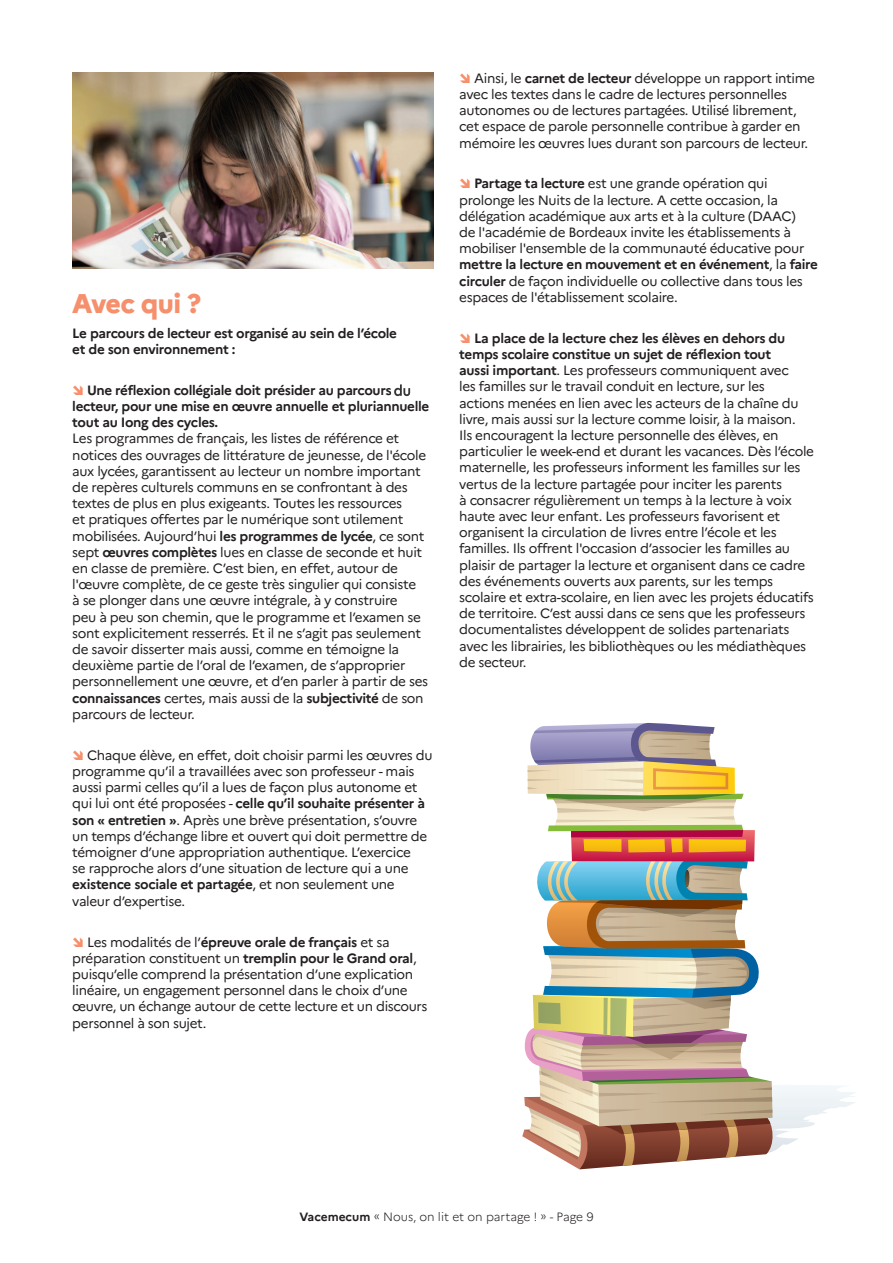
<style>
.page{position:relative;width:893px;height:1263px;background:#fff}
.page>*{position:absolute;margin:0;border:0;box-sizing:border-box;transform-origin:0 0}
.t1{font:800 27px "Marianne";letter-spacing:-.03em;color:#f68f6b}
.t2{font:13.5px/16.2px "Marianne";letter-spacing:-.025em;color:#231f20}
.t3{font:700 13.5px/16.2px "Marianne";letter-spacing:-.025em;color:#231f20}
.t4{font:300 12px "Marianne";color:#231f20}
.s1{font-weight:700}
</style>
<div class="page">
<img style="left:72px;top:72px;width:362px;height:197px">
<svg style="left:522px;top:723px;width:333px;height:446px"></svg>
<img style="left:395px;top:384px;width:16px;height:13px">
<svg style="left:393px;top:379px;width:6px;height:16px"></svg>
<h1 class="t1" style="left:72px;top:287px;width:131px">Avec qui ?</h1>
<p class="t3" style="left:72px;top:325px;width:326px">Le parcours de lecteur est organisé au sein de l’école et de son environnement :</p>
<p class="t3" style="left:72px;top:382px;width:359px;text-indent:15px">Une réflexion collégiale doit présider au parcoursdu lecteur, pour une mise en œuvre annuelle et pluriannuelle tout au Iong des cycles.</p>
<p class="t2" style="left:72px;top:430px;width:357px">Les programmes de français, les listes de référence et notices des ouvrages de littérature de jeunesse, de l'école aux lycées, garantissent au lecteur un nombre important de repères culturels communs en se confrontant à des textes de plus en plus exigeants. Toutes les ressources<br>et pratiques offertes par le numérique sont utilement mobilisées. Aujourd’hui <span class="s1">les programmes de lycée</span>, ce sont sept <span class="s1">œuvres complètes</span> lues en classe de seconde et huit en classe de première. C’est bien, en effet, autour de l'œuvre complète, de ce geste très singulier qui consiste<br>à se plonger dans une œuvre intégrale, à y construire<br>peu à peu son chemin, que le programme et l’examen se sont explicitement resserrés. Et il ne s’agit pas seulement de savoir disserter mais aussi, comme en témoigne la deuxième partie de l’oral de l’examen, de s’approprier personnellement une œuvre, et d’en parler à partir de ses <span class="s1">connaissances</span> certes, mais aussi de la <span class="s1">subjectivité</span> de son parcours de lecteur.</p>
<p class="t2" style="left:72px;top:747px;width:362px;text-indent:15px">Chaque élève, en effet, doit choisir parmi les œuvres du programme qu’il a travaillées avec son professeur - mais aussi parmi celles qu’il a lues de façon plus autonome et qui lui ont été proposées - <span class="s1">celle qu’il souhaite présenter à son « entretien »</span>. Après une brève présentation, s’ouvre un temps d’échange libre et ouvert qui doit permettre de témoigner d’une appropriation authentique. L’exercice<br>se rapproche alors d’une situation de lecture qui a une <span class="s1">existence sociale et partagée</span>, et non seulement une valeur d’expertise.</p>
<p class="t2" style="left:72px;top:933px;width:357px;text-indent:15px">Les modalités de l’<span class="s1">épreuve orale de français</span> et sa préparation constituent un <span class="s1">tremplin pour le Grand oral</span>, puisqu’elle comprend la présentation d’une explication linéaire, un engagement personnel dans le choix d’une œuvre, un échange autour de cette lecture et un discours personnel à son sujet.</p>
<p class="t2" style="left:459px;top:70px;width:357px;text-indent:15px">Ainsi, le <span class="s1">carnet de lecteur</span> développe un rapport intime avec les textes dans le cadre de lectures personnelles autonomes ou de lectures partagées. Utilisé librement, cet espace de parole personnelle contribue à garder en mémoire les œuvres lues durant son parcours de lecteur.</p>
<p class="t2" style="left:459px;top:175px;width:360px;text-indent:15px"><span class="s1">Partage ta lecture</span> est une grande opération qui prolonge les Nuits de la lecture. A cette occasion, la délégation académique aux arts et à la culture (DAAC)<br>de l'académie de Bordeaux invite les établissements à mobiliser l'ensemble de la communauté éducative pour <span class="s1">mettre la lecture en mouvement et en événement</span>, la <span class="s1">faire circuler</span> de façon individuelle ou collective dans tous les espaces de l'établissement scolaire.</p>
<p class="t2" style="left:459px;top:330px;width:356px;text-indent:15px"><span class="s1">La place de la lecture chez les élèves en dehors du temps scolaire constitue un sujet de réflexion tout<br>aussi important</span>. Les professeurs communiquent avec<br>les familles sur le travail conduit en lecture, sur les<br>actions menées en lien avec les acteurs de la chaîne du livre, mais aussi sur la lecture comme loisir, à la maison.<br>Ils encouragent la lecture personnelle des élèves, en particulier le week-end et durant les vacances. Dès l’école maternelle, les professeurs informent les familles sur les vertus de la lecture partagée pour inciter les parents<br>à consacrer régulièrement un temps à la lecture à voix haute avec Ieur enfant. Les professeurs favorisent et organisent la circulation de Iivres entre l’école et les familles. Ils offrent l'occasion d’associer les familles au plaisir de partager la lecture et organisent dans ce cadre des événements ouverts aux parents, sur les temps scolaire et extra-scolaire, en lien avec les projets éducatifs de territoire. C’est aussi dans ce sens que les professeurs documentalistes développent de solides partenariats avec les librairies, les bibliothèques ou les médiathèques de secteur.</p>
<p class="t4" style="left:299px;top:1209px;width:296px"><span class="s1">Vacemecum</span> « Nous, on lit et on partage ! » - Page 9</p>
</div>
